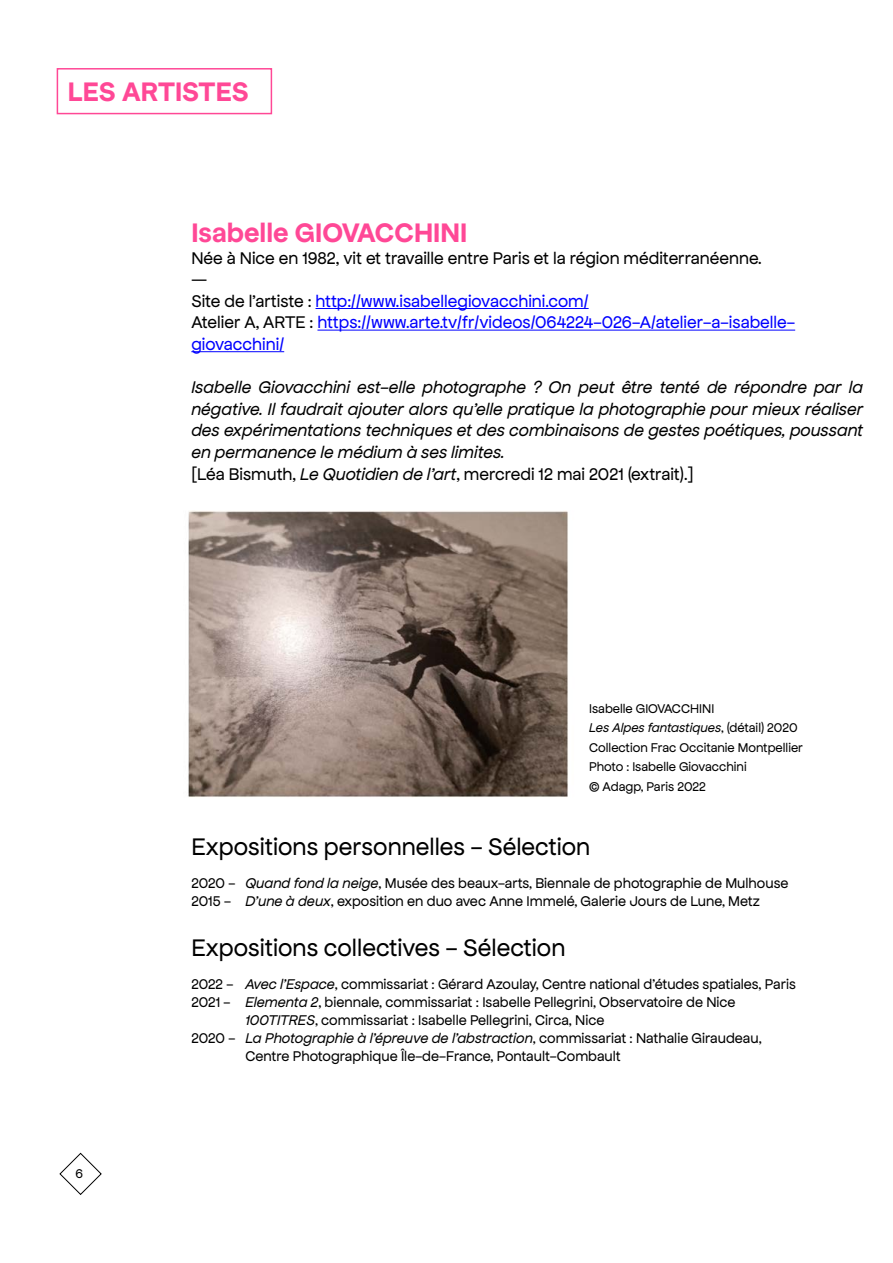
<style>
.page{position:relative;width:893px;height:1263px;background:#fff}
.page>*{position:absolute;margin:0;border:0;box-sizing:border-box;transform-origin:0 0}
.t1{font:700 28.5px "Frac Apfel";color:#ff4896}
.t2{font:25.5px "Frac Apfel";color:#000}
.t3{font:italic 18px/21.6px "Frac Apfel";color:#000}
.t4{font:18px/21.6px "Frac Apfel";color:#00f}
.t5{font:15px/18px "Frac Apfel";color:#000}
.t6{font:italic 15px "Frac Apfel";color:#000}
.t7{font:13.5px/19.5px "Frac Apfel";color:#000}
.s1{color:#000}
.s2{font-style:normal}
.s3{font-style:italic}
</style>
<div class="page">
<svg style="left:59px;top:1152px;width:43px;height:43px"></svg>
<div style="left:57px;top:68px;width:215px;height:46px;border:2px solid #ff4896"></div>
<hr style="left:315px;top:308px;width:274px;height:1px;background:#00f">
<hr style="left:317px;top:330px;width:478px;height:1px;background:#00f">
<hr style="left:191px;top:351px;width:93px;height:1px;background:#00f">
<img style="left:188px;top:510px;width:380px;height:288px">
<h1 class="t1" style="left:68px;top:76px;width:182px">LES ARTISTES</h1>
<h1 class="t1" style="left:191px;top:217px;width:277px">Isabelle GIOVACCHINI</h1>
<p class="t4" style="left:191px;top:247px;width:605px"><span class="s1">Née à Nice en 1982, vit et travaille entre Paris et la région méditerranéenne.<br>—<br>Site de l’artiste :</span> http://www.isabellegiovacchini.com/<br><span class="s1">Atelier A, ARTE :</span> https://www.arte.tv/fr/videos/064224-026-A/atelier-a-isabelle&shy;giovacchini/</p>
<p class="t3" style="left:191px;top:377px;width:673px">Isabelle Giovacchini est-elle photographe ? On peut être tenté de répondre par la négative. Il faudrait ajouter alors qu’elle pratique la photographie pour mieux réaliser des expérimentations techniques et des combinaisons de gestes poétiques, poussant en permanence le médium à ses limites.<br><span class="s2">[Léa Bismuth,</span> Le Quotidien de l’art<span class="s2">, mercredi 12 mai 2021 (extrait).]</span></p>
<p class="t7" style="left:589px;top:699px;width:215px">Isabelle GIOVACCHINI<br><span class="s3">Les Alpes fantastiques</span>, (détail) 2020<br>Collection Frac Occitanie Montpellier<br>Photo : Isabelle Giovacchini<br>© Adagp, Paris 2022</p>
<p class="t7" style="left:75px;top:1164px;width:9px">6</p>
<h2 class="t2" style="left:191px;top:833px;width:400px">Expositions personnelles - Sélection</h2>
<p class="t5" style="left:191px;top:874px;width:599px">2020 - <span class="s3">Quand fond la neige</span>, Musée des beaux-arts, Biennale de photographie de Mulhouse<br>2015 - <span class="s3">D’une à deux</span>, exposition en duo avec Anne Immelé, Galerie Jours de Lune, Metz</p>
<h2 class="t2" style="left:191px;top:934px;width:376px">Expositions collectives - Sélection</h2>
<p class="t5" style="left:191px;top:976px;width:606px">2022 - <span class="s3">Avec l’Espace</span>, commissariat : Gérard Azoulay, Centre national d’études spatiales, Paris</p>
<p class="t5" style="left:191px;top:994px;width:546px">2021 - <span class="s3">Elementa 2</span>, biennale, commissariat : Isabelle Pellegrini, Observatoire de Nice</p>
<p class="t5" style="left:245px;top:1012px;width:361px"><span class="s3">100TITRES</span>, commissariat : Isabelle Pellegrini, Circa, Nice</p>
<p class="t6" style="left:191px;top:1030px;width:572px"><span class="s2">2020 -</span> La Photographie à l’épreuve de l’abstraction<span class="s2">, commissariat : Nathalie Giraudeau,</span></p>
<p class="t5" style="left:245px;top:1048px;width:377px">Centre Photographique Île-de-France, Pontault-Combault</p>
</div>
